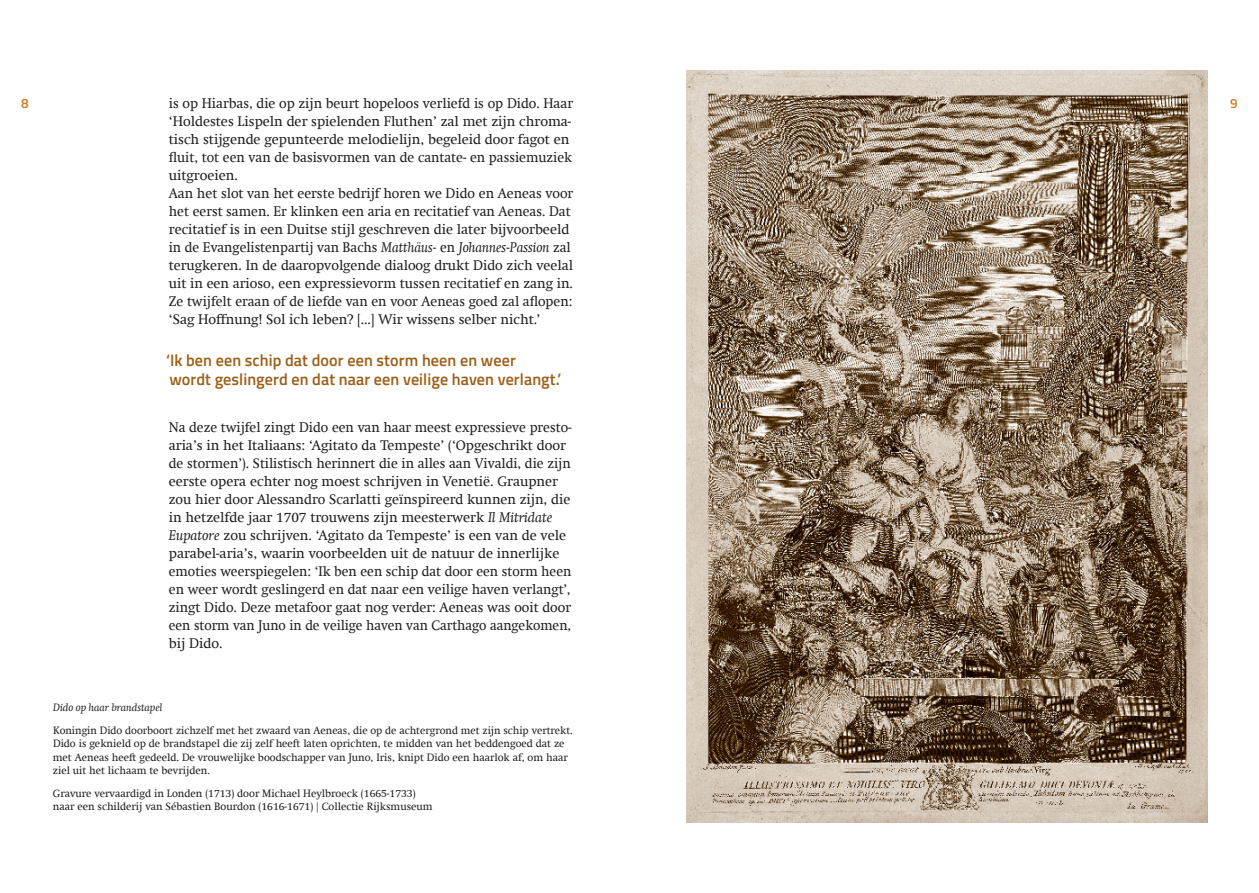
<style>
.page{position:relative;width:1259px;height:893px;background:#fff}
.page>*{position:absolute;margin:0;border:0;box-sizing:border-box;transform-origin:0 0}
.t1{font:600 16.5px/19.8px "Titillium Web";letter-spacing:.005em;color:#9d5f16}
.t2{font:13.8px/18px "Swift";color:#231f20}
.t3{font:600 13.5px "Titillium Web";color:#d28028}
.t4{font:10.5px/13.5px "Swift";color:#231f20}
.t5{font:italic 10.5px "Swift";color:#231f20}
.s1{font-style:italic}
</style>
<div class="page">
<img style="left:687px;top:70px;width:520px;height:753px">
<p class="t3" style="left:21px;top:93px;width:9px">8</p>
<p class="t2" style="left:169px;top:94px;width:406px">is op Hiarbas, die op zijn beurt hopeloos verliefd is op Dido. Haar</p>
<p class="t3" style="left:1230px;top:93px;width:9px">9</p>
<p class="t2" style="left:169px;top:112px;width:406px">‘Holdestes Lispeln der spielenden Fluthen’ zal met zijn chroma&shy;tisch stijgende gepunteerde melodielijn, begeleid door fagot en fluit, tot een van de basisvormen van de cantate- en passiemuziek uitgroeien.<br>Aan het slot van het eerste bedrijf horen we Dido en Aeneas voor het eerst samen. Er klinken een aria en recitatief van Aeneas. Dat recitatief is in een Duitse stijl geschreven die later bijvoorbeeld in de Evangelistenpartij van Bachs <span class="s1">Matthäus-</span> en <span class="s1">Johannes-Passion</span> zal terugkeren. In de daaropvolgende dialoog drukt Dido zich veelal uit in een arioso, een expressievorm tussen recitatief en zang in.<br>Ze twijfelt eraan of de liefde van en voor Aeneas goed zal aflopen: ‘Sag Hoffnung! Sol ich leben? [...] Wir wissens selber nicht.’</p>
<p class="t1" style="left:166px;top:349px;width:397px">‘Ik ben een schip dat door een storm heen en weer wordt geslingerd en dat naar een veilige haven verlangt.’</p>
<p class="t2" style="left:169px;top:418px;width:404px">Na deze twijfel zingt Dido een van haar meest expressieve presto&shy;aria’s in het Italiaans: ‘Agitato da Tempeste’ (‘Opgeschrikt door de stormen’). Stilistisch herinnert die in alles aan Vivaldi, die zijn eerste opera echter nog moest schrijven in Venetië. Graupner zou hier door Alessandro Scarlatti geïnspireerd kunnen zijn, die in hetzelfde jaar 1707 trouwens zijn meesterwerk <span class="s1">Il Mitridate Eupatore</span> zou schrijven. ‘Agitato da Tempeste’ is een van de vele parabel-aria’s, waarin voorbeelden uit de natuur de innerlijke emoties weerspiegelen: ‘Ik ben een schip dat door een storm heen en weer wordt geslingerd en dat naar een veilige haven verlangt’, zingt Dido. Deze metafoor gaat nog verder: Aeneas was ooit door een storm van Juno in de veilige haven van Carthago aangekomen, bij Dido.</p>
<p class="t5" style="left:53px;top:701px;width:111px">Dido op haar brandstapel</p>
<p class="t4" style="left:53px;top:723px;width:521px">Koningin Dido doorboort zichzelf met het zwaard van Aeneas, die op de achtergrond met zijn schip vertrekt.<br>Dido is geknield op de brandstapel die zij zelf heeft laten oprichten, te midden van het beddengoed dat ze met Aeneas heeft gedeeld. De vrouwelijke boodschapper van Juno, Iris, knipt Dido een haarlok af, om haar ziel uit het lichaam te bevrijden.</p>
<p class="t4" style="left:53px;top:786px;width:381px">Gravure vervaardigd in Londen (1713) door Michael Heylbroeck (1665-1733) naar een schilderij van Sébastien Bourdon (1616-1671) | Collectie Rijksmuseum</p>
</div>
